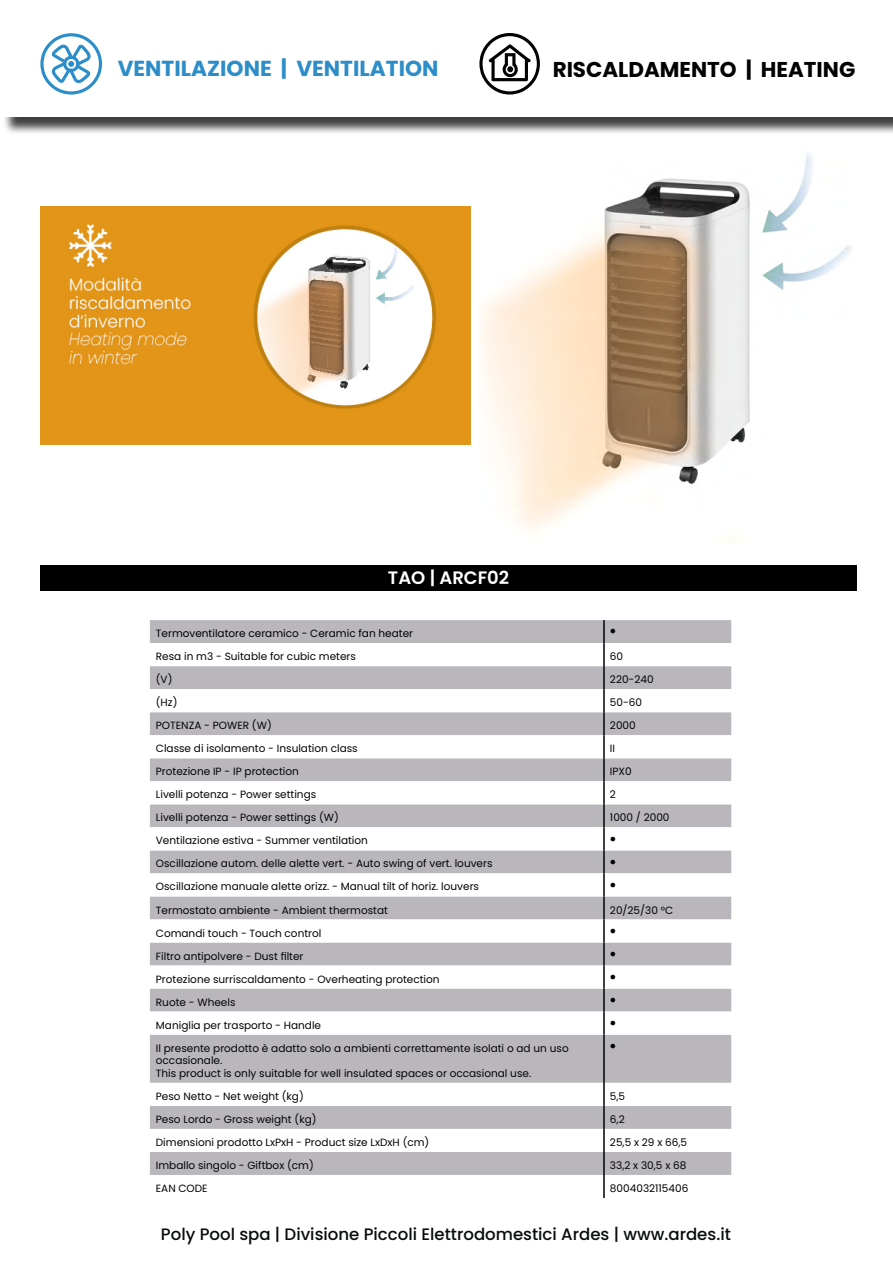
<style>
.page{position:relative;width:893px;height:1263px;background:#fff}
.page>*{position:absolute;margin:0;border:0;box-sizing:border-box;transform-origin:0 0}
.t1{font:700 21.75px "Poppins";color:#2c8dc8}
.t2{font:700 21.45px "Poppins";color:#020203}
.t3{font:600 18px "Poppins";color:#fff}
.t4{font:500 16.5px "Poppins";color:#070d09}
.t5{font:10.5px/12.6px "Poppins";color:#020203}
.t6{font:10.5px "Poppins";color:#000}
.t7{font:10.5px "Impact";color:#020203}
</style>
<div class="page">
<div style="left:2px;top:2px;width:891px;height:134px;background:#000;opacity:.75"></div>
<div style="left:0;top:0;width:893px;height:117px;background:#fff"></div>
<svg style="left:40px;top:33px;width:62px;height:62px"></svg>
<svg style="left:479px;top:33px;width:61px;height:62px"></svg>
<div style="left:150px;top:620px;width:581px;height:23px;background:#b9b7bb"></div>
<svg style="left:150px;top:666px;width:581px;height:509px;fill:#b9b7bb"></svg>
<hr style="left:603px;top:620px;width:2px;height:23px;background:#020203">
<hr style="left:603px;top:643px;width:2px;height:23px;background:#020203">
<hr style="left:603px;top:666px;width:2px;height:23px;background:#020203">
<hr style="left:603px;top:689px;width:2px;height:23px;background:#020203">
<hr style="left:603px;top:712px;width:2px;height:23px;background:#020203">
<hr style="left:603px;top:735px;width:2px;height:23px;background:#020203">
<hr style="left:603px;top:758px;width:2px;height:23px;background:#020203">
<hr style="left:603px;top:781px;width:2px;height:23px;background:#020203">
<hr style="left:603px;top:804px;width:2px;height:23px;background:#020203">
<hr style="left:603px;top:827px;width:2px;height:23px;background:#020203">
<hr style="left:603px;top:850px;width:2px;height:23px;background:#020203">
<hr style="left:603px;top:873px;width:2px;height:23px;background:#020203">
<hr style="left:603px;top:896px;width:2px;height:23px;background:#020203">
<hr style="left:603px;top:919px;width:2px;height:23px;background:#020203">
<hr style="left:603px;top:942px;width:2px;height:23px;background:#020203">
<hr style="left:603px;top:965px;width:2px;height:23px;background:#020203">
<hr style="left:603px;top:988px;width:2px;height:23px;background:#020203">
<hr style="left:603px;top:1011px;width:2px;height:23px;background:#020203">
<hr style="left:603px;top:1034px;width:2px;height:49px;background:#020203">
<hr style="left:603px;top:1083px;width:2px;height:23px;background:#020203">
<hr style="left:603px;top:1106px;width:2px;height:23px;background:#020203">
<hr style="left:603px;top:1129px;width:2px;height:23px;background:#020203">
<hr style="left:603px;top:1152px;width:2px;height:23px;background:#020203">
<hr style="left:603px;top:1175px;width:2px;height:23px;background:#020203">
<div style="left:40px;top:565px;width:817px;height:26px;background:#000"></div>
<img style="left:40px;top:206px;width:431px;height:239px">
<img style="left:479px;top:153px;width:372px;height:390px">
<h1 class="t1" style="left:118px;top:56px;width:322px">VENTILAZIONE | VENTILATION</h1>
<h2 class="t2" style="left:553px;top:57px;width:304px">RISCALDAMENTO | HEATING</h2>
<h3 class="t3" style="left:388px;top:567px;width:123px">TAO | ARCF02</h3>
<p class="t6" style="left:156px;top:627px;width:259px">Termoventilatore ceramico - Ceramic fan heater</p>
<p class="t7" style="left:610px;top:622px;width:8px">●</p>
<p class="t5" style="left:156px;top:650px;width:202px">Resa in m3 - Suitable for cubic meters</p>
<p class="t5" style="left:610px;top:650px;width:15px">60</p>
<p class="t5" style="left:156px;top:673px;width:18px">(V)</p>
<p class="t5" style="left:610px;top:673px;width:45px">220-240</p>
<p class="t5" style="left:156px;top:696px;width:23px">(Hz)</p>
<p class="t5" style="left:610px;top:696px;width:34px">50-60</p>
<p class="t5" style="left:156px;top:719px;width:117px">POTENZA - POWER (W)</p>
<p class="t5" style="left:610px;top:719px;width:27px">2000</p>
<p class="t5" style="left:156px;top:742px;width:203px">Classe di isolamento - Insulation class</p>
<p class="t5" style="left:610px;top:742px;width:7px">II</p>
<p class="t5" style="left:156px;top:765px;width:144px">Protezione IP - IP protection</p>
<p class="t5" style="left:610px;top:765px;width:23px">IPX0</p>
<p class="t5" style="left:156px;top:788px;width:162px">Livelli potenza - Power settings</p>
<p class="t5" style="left:610px;top:788px;width:8px">2</p>
<p class="t5" style="left:156px;top:811px;width:184px">Livelli potenza - Power settings (W)</p>
<p class="t5" style="left:610px;top:811px;width:61px">1000 / 2000</p>
<p class="t5" style="left:156px;top:834px;width:214px">Ventilazione estiva - Summer ventilation</p>
<p class="t7" style="left:610px;top:829px;width:8px">●</p>
<p class="t5" style="left:156px;top:857px;width:338px">Oscillazione autom. delle alette vert. - Auto swing of vert. louvers</p>
<p class="t7" style="left:610px;top:852px;width:8px">●</p>
<p class="t5" style="left:156px;top:880px;width:325px">Oscillazione manuale alette orizz. - Manual tilt of horiz. louvers</p>
<p class="t7" style="left:610px;top:875px;width:8px">●</p>
<p class="t5" style="left:156px;top:903px;width:234px">Termostato ambiente - Ambient thermostat</p>
<p class="t5" style="left:610px;top:903px;width:65px">20/25/30 °C</p>
<p class="t5" style="left:156px;top:926px;width:167px">Comandi touch - Touch control</p>
<p class="t7" style="left:610px;top:921px;width:8px">●</p>
<p class="t5" style="left:156px;top:950px;width:149px">Filtro antipolvere - Dust filter</p>
<p class="t7" style="left:610px;top:944px;width:8px">●</p>
<p class="t5" style="left:156px;top:973px;width:285px">Protezione surriscaldamento - Overheating protection</p>
<p class="t7" style="left:610px;top:967px;width:8px">●</p>
<p class="t5" style="left:156px;top:996px;width:81px">Ruote - Wheels</p>
<p class="t7" style="left:610px;top:991px;width:8px">●</p>
<p class="t5" style="left:156px;top:1019px;width:167px">Maniglia per trasporto - Handle</p>
<p class="t7" style="left:610px;top:1014px;width:8px">●</p>
<p class="t5" style="left:156px;top:1042px;width:414px">Il presente prodotto è adatto solo a ambienti correttamente isolati o ad un uso occasionale.<br>This product is only suitable for well insulated spaces or occasional use.</p>
<p class="t7" style="left:610px;top:1037px;width:8px">●</p>
<p class="t5" style="left:156px;top:1090px;width:149px">Peso Netto - Net weight (kg)</p>
<p class="t5" style="left:610px;top:1090px;width:17px">5,5</p>
<p class="t5" style="left:156px;top:1113px;width:162px">Peso Lordo - Gross weight (kg)</p>
<p class="t5" style="left:610px;top:1113px;width:16px">6,2</p>
<p class="t5" style="left:156px;top:1136px;width:275px">Dimensioni prodotto LxPxH - Product size LxDxH (cm)</p>
<p class="t5" style="left:610px;top:1136px;width:79px">25,5 x 29 x 66,5</p>
<p class="t5" style="left:156px;top:1159px;width:159px">Imballo singolo - Giftbox (cm)</p>
<p class="t5" style="left:610px;top:1159px;width:78px">33,2 x 30,5 x 68</p>
<p class="t5" style="left:156px;top:1182px;width:53px">EAN CODE</p>
<p class="t5" style="left:610px;top:1182px;width:80px">8004032115406</p>
<h3 class="t4" style="left:161px;top:1224px;width:571px">Poly Pool spa | Divisione Piccoli Elettrodomestici Ardes | www.ardes.it</h3>
</div>
